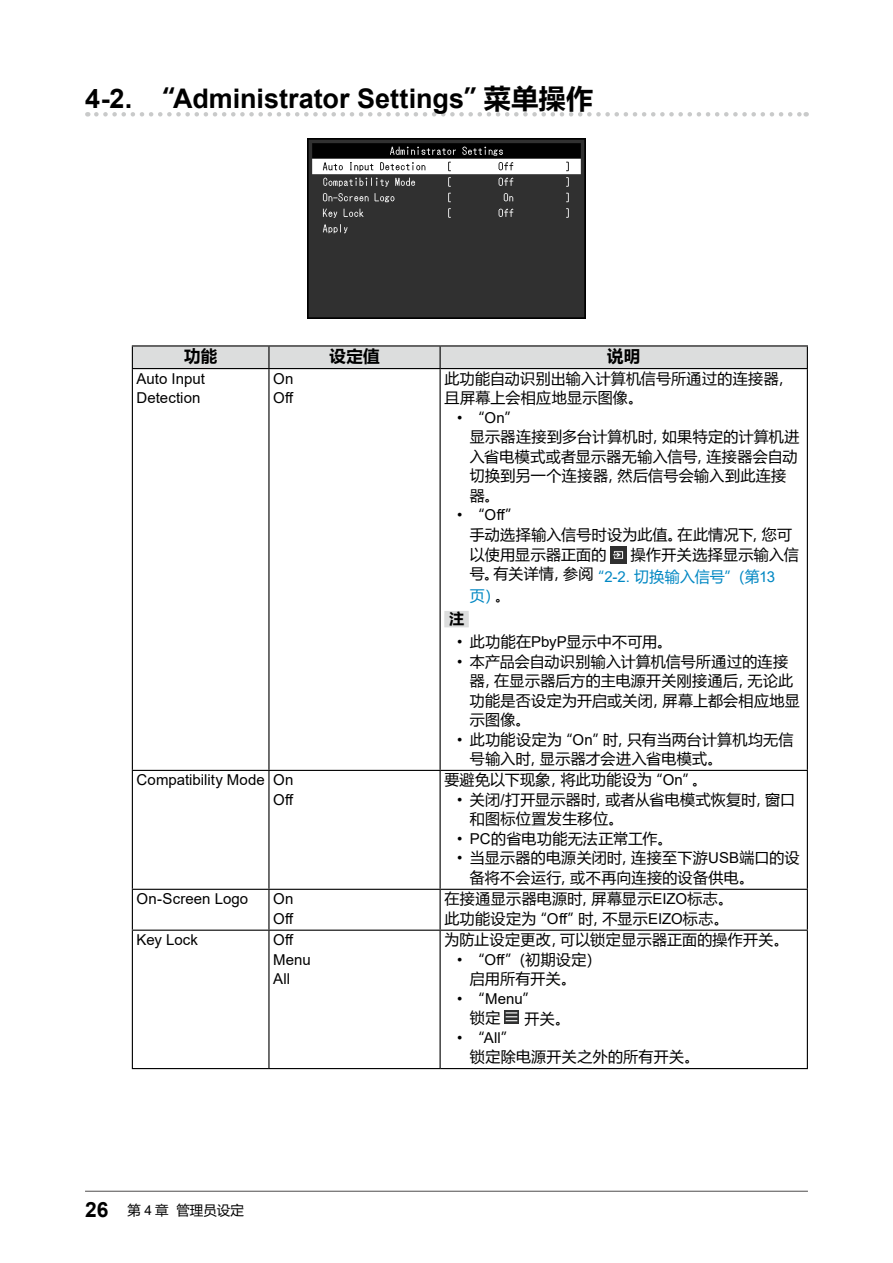
<style>
.page{position:relative;width:893px;height:1263px;background:#fff}
.page>*{position:absolute;margin:0;border:0;box-sizing:border-box;transform-origin:0 0}
.t1{font:700 27px "Arial";color:#000}
.t2{font:700 16.5px "Microsoft Ya Hei";letter-spacing:.015em;color:#000}
.t3{font:15px/19.5px "Microsoft Ya Hei";letter-spacing:.02em;color:#000}
.t4{font:15px/19.5px "Arial";letter-spacing:.005em;color:#000}
.t5{font:15px "Microsoft Ya Hei";color:#0087c3}
.t6{font:700 15px "Microsoft Ya Hei";color:#000}
.t7{font:13.5px "Microsoft Ya Hei";color:#000}
.s1{font-family:"Microsoft Ya Hei"}
.s2{color:#0087c3}
.s3{font-family:"Arial";color:#0087c3}
.s4{color:#000}
.s5{font-family:"Arial"}
.s6{font-family:"Arial";font-weight:700;font-size:21px}
</style>
<div class="page">
<svg style="left:96px;top:112px;width:711px;height:5px"></svg>
<img style="left:308px;top:139px;width:277px;height:179px">
<hr style="left:132px;top:345px;width:137px;height:1px;background:#000">
<hr style="left:269px;top:345px;width:171px;height:1px;background:#000">
<hr style="left:440px;top:345px;width:368px;height:1px;background:#000">
<div style="left:132px;top:346px;width:676px;height:22px;background:#dcdddd"></div>
<hr style="left:132px;top:369px;width:1px;height:401px;background:#000">
<hr style="left:268px;top:369px;width:2px;height:401px;background:#000">
<hr style="left:440px;top:369px;width:1px;height:401px;background:#000">
<hr style="left:807px;top:369px;width:1px;height:401px;background:#000">
<hr style="left:132px;top:771px;width:1px;height:118px;background:#000">
<hr style="left:268px;top:771px;width:2px;height:118px;background:#000">
<hr style="left:440px;top:771px;width:1px;height:118px;background:#000">
<hr style="left:807px;top:771px;width:1px;height:118px;background:#000">
<hr style="left:132px;top:890px;width:1px;height:40px;background:#000">
<hr style="left:268px;top:890px;width:2px;height:40px;background:#000">
<hr style="left:440px;top:890px;width:1px;height:40px;background:#000">
<hr style="left:807px;top:890px;width:1px;height:40px;background:#000">
<hr style="left:132px;top:931px;width:1px;height:137px;background:#000">
<hr style="left:268px;top:931px;width:2px;height:137px;background:#000">
<hr style="left:440px;top:931px;width:1px;height:137px;background:#000">
<hr style="left:807px;top:931px;width:1px;height:137px;background:#000">
<hr style="left:132px;top:368px;width:137px;height:1px;background:#000">
<hr style="left:269px;top:368px;width:171px;height:1px;background:#000">
<hr style="left:440px;top:368px;width:368px;height:1px;background:#000">
<hr style="left:132px;top:770px;width:137px;height:1px;background:#000">
<hr style="left:269px;top:770px;width:171px;height:1px;background:#000">
<hr style="left:440px;top:770px;width:368px;height:1px;background:#000">
<hr style="left:132px;top:889px;width:137px;height:1px;background:#000">
<hr style="left:269px;top:889px;width:171px;height:1px;background:#000">
<hr style="left:440px;top:889px;width:368px;height:1px;background:#000">
<hr style="left:132px;top:930px;width:137px;height:1px;background:#000">
<hr style="left:269px;top:930px;width:171px;height:1px;background:#000">
<hr style="left:440px;top:930px;width:368px;height:1px;background:#000">
<hr style="left:132px;top:1068px;width:137px;height:1px;background:#000">
<hr style="left:269px;top:1068px;width:171px;height:1px;background:#000">
<hr style="left:440px;top:1068px;width:368px;height:1px;background:#000">
<div style="left:444px;top:611px;width:25px;height:16px;background:#dcdddd"></div>
<img style="left:610px;top:546px;width:17px;height:17px">
<img style="left:505px;top:1010px;width:13px;height:14px">
<hr style="left:85px;top:1191px;width:723px;height:1px;background:#595757">
<h1 class="t1" style="left:85px;top:80px;width:509px">4-2. <span class="s1">“</span>Administrator Settings<span class="s1">”菜单操作</span></h1>
<p class="t2" style="left:184px;top:345px;width:35px">功能</p>
<p class="t2" style="left:329px;top:345px;width:52px">设定值</p>
<p class="t2" style="left:607px;top:345px;width:35px">说明</p>
<p class="t4" style="left:137px;top:368px;width:70px">Auto Input<br>Detection</p>
<p class="t4" style="left:273px;top:368px;width:22px">On<br>Off</p>
<p class="t3" style="left:444px;top:368px;width:350px">此功能自动识别出输入计算机信号所通过的连接器，且屏幕上会相应地显示图像。</p>
<p class="t4" style="left:457px;top:407px;width:64px">• <span class="s1">“</span>On<span class="s1">”</span></p>
<p class="t3" style="left:470px;top:426px;width:331px">显示器连接到多台计算机时，如果特定的计算机进入省电模式或者显示器无输入信号，连接器会自动切换到另一个连接器，然后信号会输入到此连接器。</p>
<p class="t4" style="left:457px;top:505px;width:64px">• <span class="s1">“</span>Off<span class="s1">”</span></p>
<p class="t3" style="left:470px;top:523px;width:324px;line-height:20.5px">手动选择输入信号时设为此值。在此情况下，您可以使用显示器正面的</p>
<p class="t3" style="left:470px;top:543px;width:331px;line-height:21.5px;text-indent:161px">操作开关选择显示输入信号。有关详情，参阅<span class="s2">“</span><span class="s3">2-2.</span> <span class="s2">切换输入信号”（第</span><span class="s3">13</span></p>
<p class="t5" style="left:470px;top:585px;width:42px">页）<span class="s4">。</span></p>
<p class="t6" style="left:449px;top:608px;width:16px">注</p>
<p class="t3" style="left:457px;top:631px;width:217px"><span class="s5">•</span> 此功能在<span class="s5">PbyP</span>显示中不可用。</p>
<p class="t3" style="left:470px;top:651px;width:331px;text-indent:-13px"><span class="s5">•</span> 本产品会自动识别输入计算机信号所通过的连接器，在显示器后方的主电源开关刚接通后，无论此功能是否设定为开启或关闭，屏幕上都会相应地显示图像。</p>
<p class="t3" style="left:470px;top:729px;width:325px;text-indent:-13px"><span class="s5">•</span> 此功能设定为“<span class="s5">On</span>”时，只有当两台计算机均无信号输入时，显示器才会进入省电模式。</p>
<p class="t4" style="left:137px;top:770px;width:159px;text-align:right">Compatibility Mode On<br>Off</p>
<p class="t3" style="left:444px;top:770px;width:264px">要避免以下现象，将此功能设为“<span class="s5">On</span>”。</p>
<p class="t3" style="left:470px;top:789px;width:327px;text-indent:-13px"><span class="s5">•</span> 关闭<span class="s5">/</span>打开显示器时，或者从省电模式恢复时，窗口和图标位置发生移位。</p>
<p class="t3" style="left:457px;top:828px;width:217px"><span class="s5">• PC</span>的省电功能无法正常工作。</p>
<p class="t3" style="left:470px;top:848px;width:331px;text-indent:-13px"><span class="s5">•</span> 当显示器的电源关闭时，连接至下游<span class="s5">USB</span>端口的设备将不会运行，或不再向连接的设备供电。</p>
<p class="t4" style="left:137px;top:889px;width:113px">On-Screen Logo</p>
<p class="t4" style="left:273px;top:889px;width:22px">On<br>Off</p>
<p class="t3" style="left:444px;top:889px;width:290px">在接通显示器电源时，屏幕显示<span class="s5">EIZO</span>标志。此功能设定为“<span class="s5">Off</span>”时，不显示<span class="s5">EIZO</span>标志。</p>
<p class="t4" style="left:137px;top:930px;width:63px">Key Lock</p>
<p class="t4" style="left:273px;top:930px;width:39px">Off<br>Menu<br>All</p>
<p class="t3" style="left:444px;top:929px;width:346px">为防止设定更改，可以锁定显示器正面的操作开关。</p>
<p class="t3" style="left:470px;top:949px;width:133px;text-indent:-13px"><span class="s5">•</span> “<span class="s5">Off</span>”（初期设定）启用所有开关。</p>
<p class="t4" style="left:457px;top:988px;width:82px">• <span class="s1">“</span>Menu<span class="s1">”</span></p>
<p class="t3" style="left:470px;top:1008px;width:32px">锁定</p>
<p class="t3" style="left:524px;top:1008px;width:47px">开关。</p>
<p class="t4" style="left:457px;top:1027px;width:60px">• <span class="s1">“</span>All<span class="s1">”</span></p>
<p class="t3" style="left:470px;top:1046px;width:231px">锁定除电源开关之外的所有开关。</p>
<p class="t7" style="left:85px;top:1201px;width:160px"><span class="s6">26</span> 第 <span class="s5">4</span> 章 管理员设定</p>
</div>
